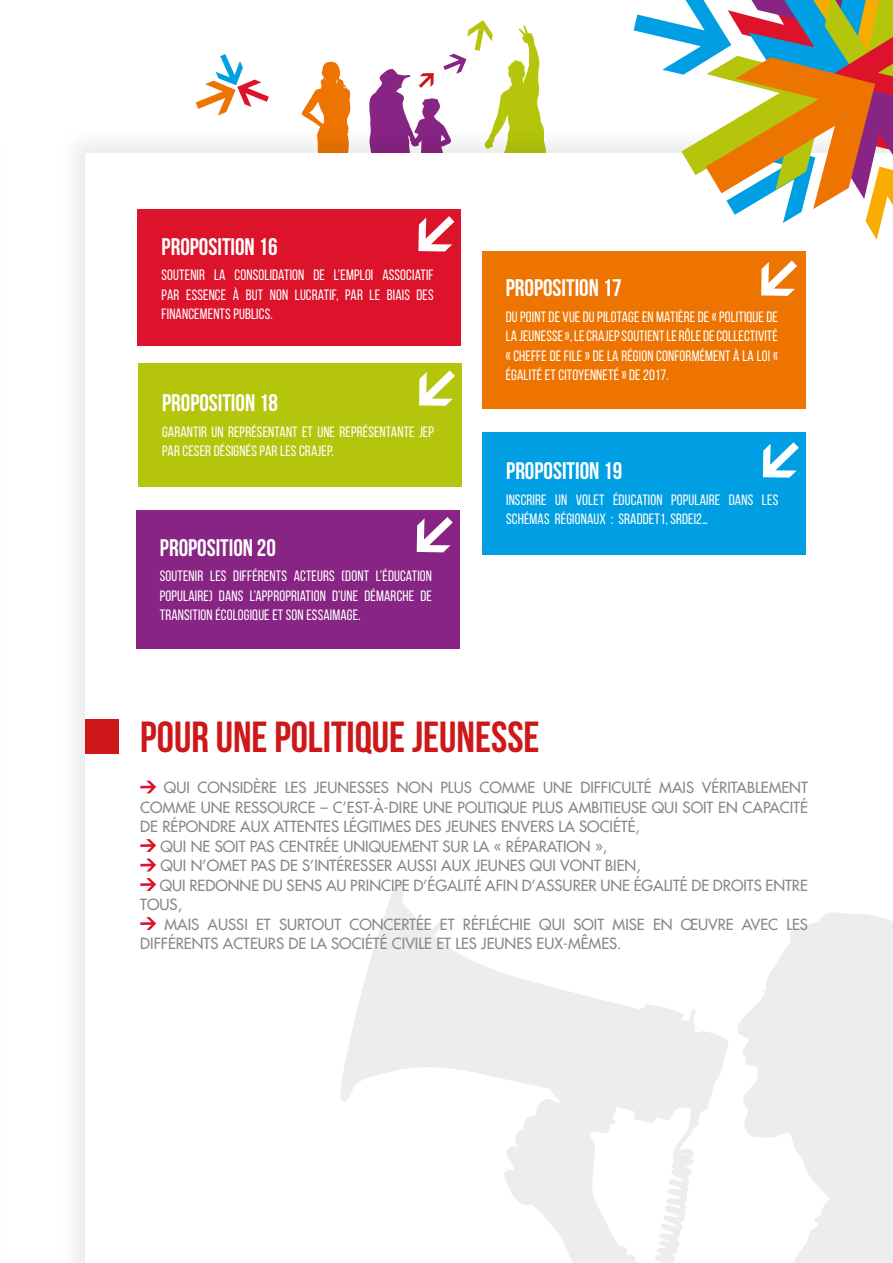
<style>
.page{position:relative;width:893px;height:1263px;background:#fff}
.page>*{position:absolute;margin:0;border:0;box-sizing:border-box;transform-origin:0 0}
.t1{font:700 43.5px "Bebas Neue";color:#cd1719}
.t2{font:700 24px "Bebas Neue";color:#fff}
.t3{font:15px/19.5px "Bebas Neue";letter-spacing:.01em;color:#fff;text-align:justify}
.t4{font:15px "Futura";color:#878787}
</style>
<div class="page">
<svg style="left:301px;top:62px;width:50px;height:62px"></svg>
<div style="left:56px;top:124px;width:837px;height:1139px;background:#f8f8f8"></div>
<div style="left:85px;top:153px;width:808px;height:1110px;background:#fff"></div>
<div style="left:136px;top:510px;width:323px;height:139px;background:#882484"></div>
<svg style="left:417px;top:517px;width:36px;height:35px"></svg>
<div style="left:138px;top:209px;width:323px;height:136px;background:#dd122b"></div>
<div style="left:138px;top:364px;width:323px;height:123px;background:#b4c50b"></div>
<svg style="left:419px;top:370px;width:36px;height:36px"></svg>
<div style="left:482px;top:432px;width:323px;height:122px;background:#009fe3"></div>
<svg style="left:763px;top:442px;width:36px;height:36px"></svg>
<div style="left:482px;top:251px;width:323px;height:158px;background:#ee7402"></div>
<svg style="left:761px;top:260px;width:36px;height:36px"></svg>
<svg style="left:196px;top:54px;width:73px;height:61px"></svg>
<svg style="left:369px;top:20px;width:178px;height:232px"></svg>
<svg style="left:634px;top:0;width:259px;height:240px"></svg>
<div style="left:85px;top:720px;width:33px;height:34px;background:#cd1719"></div>
<svg style="left:737px;top:912px;width:156px;height:351px;fill:#ededed"></svg>
<svg style="left:341px;top:881px;width:387px;height:382px"></svg>
<svg style="left:140px;top:781px;width:16px;height:12px"></svg>
<svg style="left:140px;top:839px;width:16px;height:13px"></svg>
<svg style="left:140px;top:859px;width:16px;height:12px"></svg>
<svg style="left:140px;top:878px;width:16px;height:13px"></svg>
<svg style="left:140px;top:917px;width:16px;height:13px"></svg>
<h2 class="t2" style="left:162px;top:233px;width:117px">PROPOSITION 16</h2>
<p class="t3" style="left:162px;top:265px;width:274px">SOUTENIR LA CONSOLIDATION DE L’EMPLOI ASSOCIATIF PAR ESSENCE À BUT NON LUCRATIF, PAR LE BIAIS DES FINANCEMENTS PUBLICS.</p>
<h2 class="t2" style="left:162px;top:390px;width:117px">PROPOSITION 18</h2>
<p class="t3" style="left:162px;top:422px;width:274px">GARANTIR UN REPRÉSENTANT ET UNE REPRÉSENTANTE JEP<br>PAR CESER DÉSIGNÉS PAR LES CRAJEP.</p>
<h2 class="t2" style="left:160px;top:534px;width:117px">PROPOSITION 20</h2>
<p class="t3" style="left:160px;top:566px;width:274px">SOUTENIR LES DIFFÉRENTS ACTEURS (DONT L’ÉDUCATION POPULAIRE) DANS L’APPROPRIATION D’UNE DÉMARCHE DE TRANSITION ÉCOLOGIQUE ET SON ESSAIMAGE.</p>
<h2 class="t2" style="left:506px;top:275px;width:117px">PROPOSITION 17</h2>
<p class="t3" style="left:506px;top:307px;width:274px">DU POINT DE VUE DU PILOTAGE EN MATIÈRE DE « POLITIQUE DE LA JEUNESSE », LE CRAJEP SOUTIENT LE RÔLE DE COLLECTIVITÉ « CHEFFE DE FILE » DE LA RÉGION CONFORMÉMENT À LA LOI « ÉGALITÉ ET CITOYENNETÉ » DE 2017.</p>
<h2 class="t2" style="left:506px;top:458px;width:117px">PROPOSITION 19</h2>
<p class="t3" style="left:506px;top:489px;width:274px">INSCRIRE UN VOLET ÉDUCATION POPULAIRE DANS LES<br>SCHÉMAS RÉGIONAUX : SRADDET1, SRDEI2…</p>
<h1 class="t1" style="left:140px;top:713px;width:401px">POUR UNE POLITIQUE JEUNESSE</h1>
<p class="t4" style="left:164px;top:778px;width:645px">QUI CONSIDÈRE LES JEUNESSES NON PLUS COMME UNE DIFFICULTÉ MAIS VÉRITABLEMENT</p>
<p class="t4" style="left:140px;top:798px;width:669px">COMME UNE RESSOURCE – C’EST-À-DIRE UNE POLITIQUE PLUS AMBITIEUSE QUI SOIT EN CAPACITÉ</p>
<p class="t4" style="left:140px;top:817px;width:501px">DE RÉPONDRE AUX ATTENTES LÉGITIMES DES JEUNES ENVERS LA SOCIÉTÉ,</p>
<p class="t4" style="left:161px;top:837px;width:448px">QUI NE SOIT PAS CENTRÉE UNIQUEMENT SUR LA « RÉPARATION »,</p>
<p class="t4" style="left:161px;top:856px;width:482px">QUI N’OMET PAS DE S’INTÉRESSER AUSSI AUX JEUNES QUI VONT BIEN,</p>
<p class="t4" style="left:160px;top:876px;width:650px">QUI REDONNE DU SENS AU PRINCIPE D’ÉGALITÉ AFIN D’ASSURER UNE ÉGALITÉ DE DROITS ENTRE</p>
<p class="t4" style="left:140px;top:895px;width:43px">TOUS,</p>
<p class="t4" style="left:164px;top:915px;width:645px">MAIS AUSSI ET SURTOUT CONCERTÉE ET RÉFLÉCHIE QUI SOIT MISE EN ŒUVRE AVEC LES</p>
<p class="t4" style="left:140px;top:934px;width:483px">DIFFÉRENTS ACTEURS DE LA SOCIÉTÉ CIVILE ET LES JEUNES EUX-MÊMES.</p>
</div>
